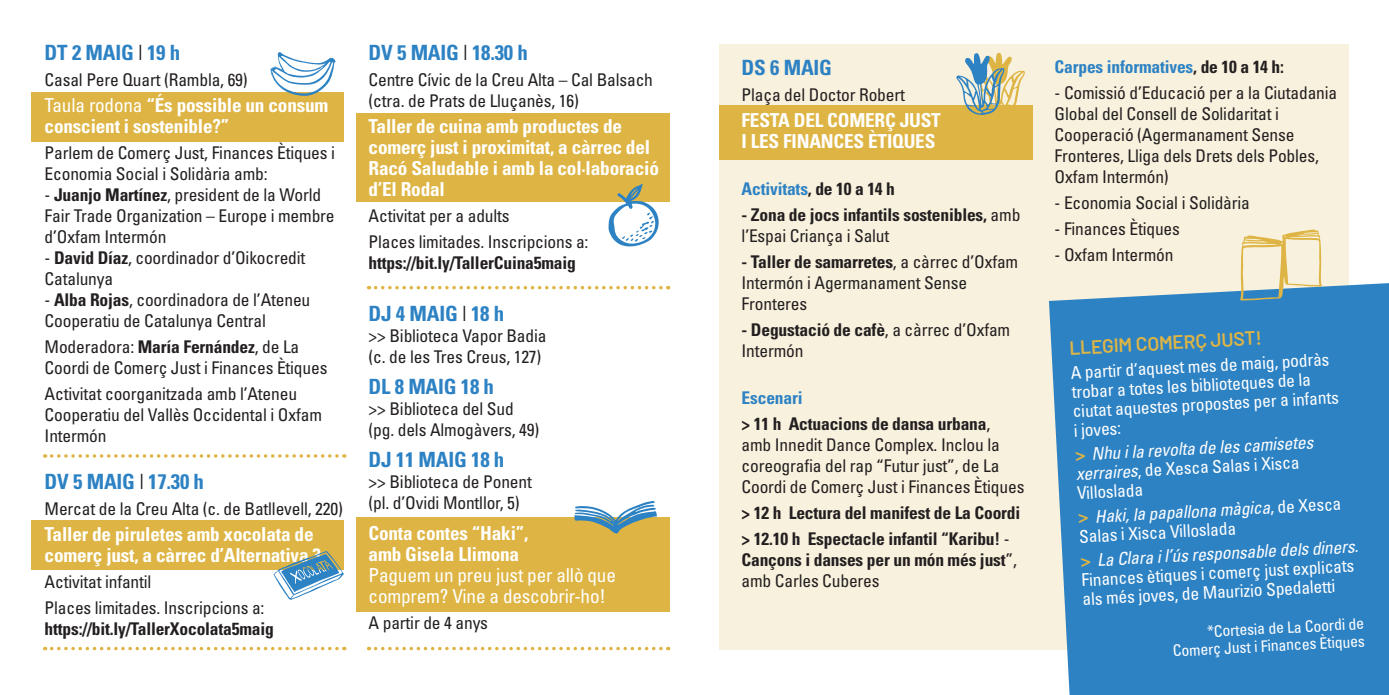
<style>
.page{position:relative;width:1389px;height:695px;background:#fff}
.page>*{position:absolute;margin:0;border:0;box-sizing:border-box;transform-origin:0 0}
.t1{font:700 condensed 21px "Univers";letter-spacing:-.01em;color:#2d82c4}
.t2{font:700 condensed 19.25px/21px "Univers";letter-spacing:-.01em;color:#fff}
.t3{font:condensed 19.25px/21px "Univers";letter-spacing:-.01em;color:#fff}
.t4{font:600 19.25px "Barlow";color:#deb544}
.t5{font:condensed 17.5px/21px "Univers";letter-spacing:-.01em;color:#231f20}
.t6{font:condensed 17.5px/19.2px "Univers";color:#fff}
.t7{font:700 condensed 17.5px/21px "Univers";letter-spacing:-.01em;color:#231f20}
.t8{font:italic condensed 17.5px/19.2px "Univers";color:#fff}
.t9{font:700 condensed 17.5px "Univers";letter-spacing:-.01em;color:#2d82c4}
.t10{font:condensed 15.75px "Univers";color:#fff}
.s1{font-weight:300;color:#231f20}
.s2{font-weight:400}
.s3{font-weight:700}
.s4{color:#231f20}
.s5{font-weight:700;font-style:normal;font-stretch:expanded;color:#deb544}
.s6{font-style:normal}
.s7{font-weight:700;font-stretch:expanded;color:#deb544}
.s8{font-style:italic}
</style>
<div class="page">
<div style="left:719px;top:45px;width:629px;height:605px;background:#f8f1dd"></div>
<div style="left:31px;top:92px;width:313px;height:49px;background:#deb544"></div>
<div style="left:356px;top:113px;width:313px;height:88px;background:#deb544"></div>
<div style="left:719px;top:105px;width:314px;height:55px;background:#deb544"></div>
<div style="left:31px;top:520px;width:313px;height:49px;background:#deb544"></div>
<div style="left:356px;top:517px;width:313px;height:95px;background:#deb544"></div>
<svg style="left:1049px;top:283px;width:340px;height:411px;background:#448ec7"></svg>
<svg style="left:52px;top:454px;width:293px;height:3px"></svg>
<svg style="left:52px;top:646px;width:293px;height:4px"></svg>
<svg style="left:376px;top:646px;width:293px;height:4px"></svg>
<svg style="left:376px;top:286px;width:293px;height:3px"></svg>
<svg style="left:1240px;top:229px;width:82px;height:71px"></svg>
<svg style="left:574px;top:500px;width:83px;height:33px"></svg>
<svg style="left:273px;top:551px;width:71px;height:49px"></svg>
<svg style="left:608px;top:184px;width:54px;height:63px"></svg>
<svg style="left:270px;top:52px;width:66px;height:44px"></svg>
<svg style="left:956px;top:53px;width:69px;height:62px"></svg>
<p class="t1" style="left:45px;top:39px;width:137px">DT 2 MAIG <span class="s1">I</span> 19 h</p>
<p class="t5" style="left:45px;top:69px;width:205px">Casal Pere Quart (Rambla, 69)</p>
<p class="t2" style="left:45px;top:94px;width:285px"><span class="s2">Taula rodona</span> “És possible un consum conscient i sostenible?”</p>
<p class="t5" style="left:45px;top:142px;width:292px">Parlem de Comerç Just, Finances Ètiques i<br>Economia Social i Solidària amb:</p>
<p class="t5" style="left:45px;top:184px;width:291px">- <span class="s3">Juanjo Martínez</span>, president de la World<br>Fair Trade Organization – Europe i membre d’Oxfam Intermón</p>
<p class="t5" style="left:45px;top:247px;width:262px">- <span class="s3">David Díaz</span>, coordinador d’Oikocredit<br>Catalunya</p>
<p class="t5" style="left:45px;top:289px;width:267px">- <span class="s3">Alba Rojas</span>, coordinadora de l’Ateneu<br>Cooperatiu de Catalunya Central</p>
<p class="t5" style="left:45px;top:336px;width:284px">Moderadora: <span class="s3">María Fernández</span>, de La<br>Coordi de Comerç Just i Finances Ètiques</p>
<p class="t5" style="left:45px;top:383px;width:279px">Activitat coorganitzada amb l’Ateneu<br>Cooperatiu del Vallès Occidental i Oxfam<br>Intermón</p>
<p class="t1" style="left:45px;top:468px;width:161px">DV 5 MAIG <span class="s1">I</span> 17.30 h</p>
<p class="t5" style="left:45px;top:498px;width:300px">Mercat de la Creu Alta (c. de Batllevell, 220)</p>
<p class="t2" style="left:45px;top:523px;width:278px">Taller de piruletes amb xocolata de comerç just, a càrrec d’Alternativa 3</p>
<p class="t5" style="left:45px;top:570px;width:108px">Activitat infantil</p>
<p class="t5" style="left:45px;top:596px;width:221px">Places limitades. Inscripcions a:</p>
<p class="t7" style="left:45px;top:617px;width:231px">https://bit.ly/TallerXocolata5maig</p>
<p class="t1" style="left:369px;top:39px;width:161px">DV 5 MAIG <span class="s1">I</span> 18.30 h</p>
<p class="t5" style="left:369px;top:69px;width:286px">Centre Cívic de la Creu Alta – Cal Balsach (ctra. de Prats de Lluçanès, 16)</p>
<p class="t2" style="left:369px;top:115px;width:292px">Taller de cuina amb productes de comerç just i proximitat, a càrrec del<br>Racó Saludable i amb la col·laboració d’El Rodal</p>
<p class="t5" style="left:369px;top:205px;width:143px">Activitat per a adults</p>
<p class="t5" style="left:369px;top:231px;width:221px">Places limitades. Inscripcions a:</p>
<p class="t7" style="left:369px;top:252px;width:209px">https://bit.ly/TallerCuina5maig</p>
<p class="t1" style="left:369px;top:300px;width:137px">DJ 4 MAIG <span class="s1">I</span> 18 h</p>
<p class="t5" style="left:369px;top:325px;width:179px">&gt;&gt; Biblioteca Vapor Badia</p>
<p class="t5" style="left:369px;top:346px;width:174px">(c. de les Tres Creus, 127)</p>
<p class="t1" style="left:369px;top:373px;width:127px">DL 8 MAIG 18 h</p>
<p class="t5" style="left:369px;top:397px;width:147px">&gt;&gt; Biblioteca del Sud</p>
<p class="t5" style="left:369px;top:418px;width:172px">(pg. dels Almogàvers, 49)</p>
<p class="t1" style="left:369px;top:446px;width:137px">DJ 11 MAIG 18 h</p>
<p class="t5" style="left:369px;top:470px;width:165px">&gt;&gt; Biblioteca de Ponent</p>
<p class="t5" style="left:369px;top:491px;width:153px">(pl. d’Ovidi Montllor, 5)</p>
<p class="t2" style="left:369px;top:522px;width:161px">Conta contes “Haki”,</p>
<p class="t2" style="left:369px;top:543px;width:152px">amb Gisela Llimona</p>
<p class="t3" style="left:369px;top:564px;width:249px">Paguem un preu just per allò que comprem? Vine a descobrir-ho!</p>
<p class="t5" style="left:369px;top:611px;width:121px">A partir de 4 anys</p>
<p class="t1" style="left:742px;top:55px;width:92px">DS 6 MAIG</p>
<p class="t5" style="left:742px;top:84px;width:165px">Plaça del Doctor Robert</p>
<p class="t2" style="left:742px;top:109px;width:201px">FESTA DEL COMERÇ JUST</p>
<p class="t2" style="left:742px;top:130px;width:195px">I LES FINANCES ÈTIQUES</p>
<p class="t9" style="left:742px;top:178px;width:155px">Activitats<span class="s4">, de 10 a 14 h</span></p>
<p class="t7" style="left:742px;top:204px;width:280px">- Zona de jocs infantils sostenibles, <span class="s2">amb l’Espai Criança i Salut</span></p>
<p class="t5" style="left:742px;top:251px;width:278px"><span class="s3">- Taller de samarretes</span>, a càrrec d’Oxfam<br>Intermón i Agermanament Sense<br>Fronteres</p>
<p class="t5" style="left:742px;top:319px;width:270px"><span class="s3">- Degustació de cafè</span>, a càrrec d’Oxfam<br>Intermón</p>
<p class="t9" style="left:742px;top:387px;width:62px">Escenari</p>
<p class="t5" style="left:742px;top:413px;width:284px"><span class="s3">&gt; 11 h Actuacions de dansa urbana</span>, amb Innedit Dance Complex. Inclou la coreografia del rap “Futur just”, de La Coordi de Comerç Just i Finances Ètiques</p>
<p class="t7" style="left:742px;top:502px;width:280px">&gt; 12 h Lectura del manifest de La Coordi</p>
<p class="t7" style="left:742px;top:528px;width:277px">&gt; 12.10 h Espectacle infantil “Karibu! <span class="s2">-<br></span>Cançons i danses per un món més just<span class="s2">”, amb Carles Cuberes</span></p>
<p class="t9" style="left:1055px;top:56px;width:231px">Carpes informatives<span class="s4">, de 10 a 14 h:</span></p>
<p class="t5" style="left:1055px;top:82px;width:284px">- Comissió d’Educació per a la Ciutadania Global del Consell de Solidaritat i Cooperació (Agermanament Sense Fronteres, Lliga dels Drets dels Pobles, Oxfam Intermón)</p>
<p class="t5" style="left:1055px;top:192px;width:197px">- Economia Social i Solidària</p>
<p class="t5" style="left:1055px;top:218px;width:127px">- Finances Ètiques</p>
<p class="t5" style="left:1055px;top:244px;width:120px">- Oxfam Intermón</p>
<p class="t4" style="left:1069px;top:333px;width:194px;rotate:-3deg">LLEGIM COMERÇ JUST!</p>
<p class="t6" style="left:1070px;top:362px;width:268px;rotate:-3deg">A partir d’aquest mes de maig, podràs trobar a totes les biblioteques de la ciutat aquestes propostes per a infants i joves:</p>
<p class="t8" style="left:1074px;top:444px;width:240px;rotate:-3deg"><span class="s5">&gt;</span> Nhu i la revolta de les camisetes xerraires<span class="s6">, de Xesca Salas i Xisca<br>Villoslada</span></p>
<p class="t6" style="left:1078px;top:507px;width:265px;rotate:-3deg"><span class="s7">&gt;</span> <span class="s8">Haki, la papallona màgica</span>, de Xesca<br>Salas i Xisca Villoslada</p>
<p class="t6" style="left:1080px;top:550px;width:280px;rotate:-3deg"><span class="s7">&gt;</span> <span class="s8">La Clara i l’ús responsable dels diners</span>.<br>Finances ètiques i comerç just explicats als més joves, de Maurizio Spedaletti</p>
<p class="t10" style="left:1207px;top:621px;width:159px;rotate:-3deg">*Cortesia de La Coordi de</p>
<p class="t10" style="left:1172px;top:640px;width:194px;rotate:-3deg">Comerç Just i Finances Ètiques</p>
</div>
